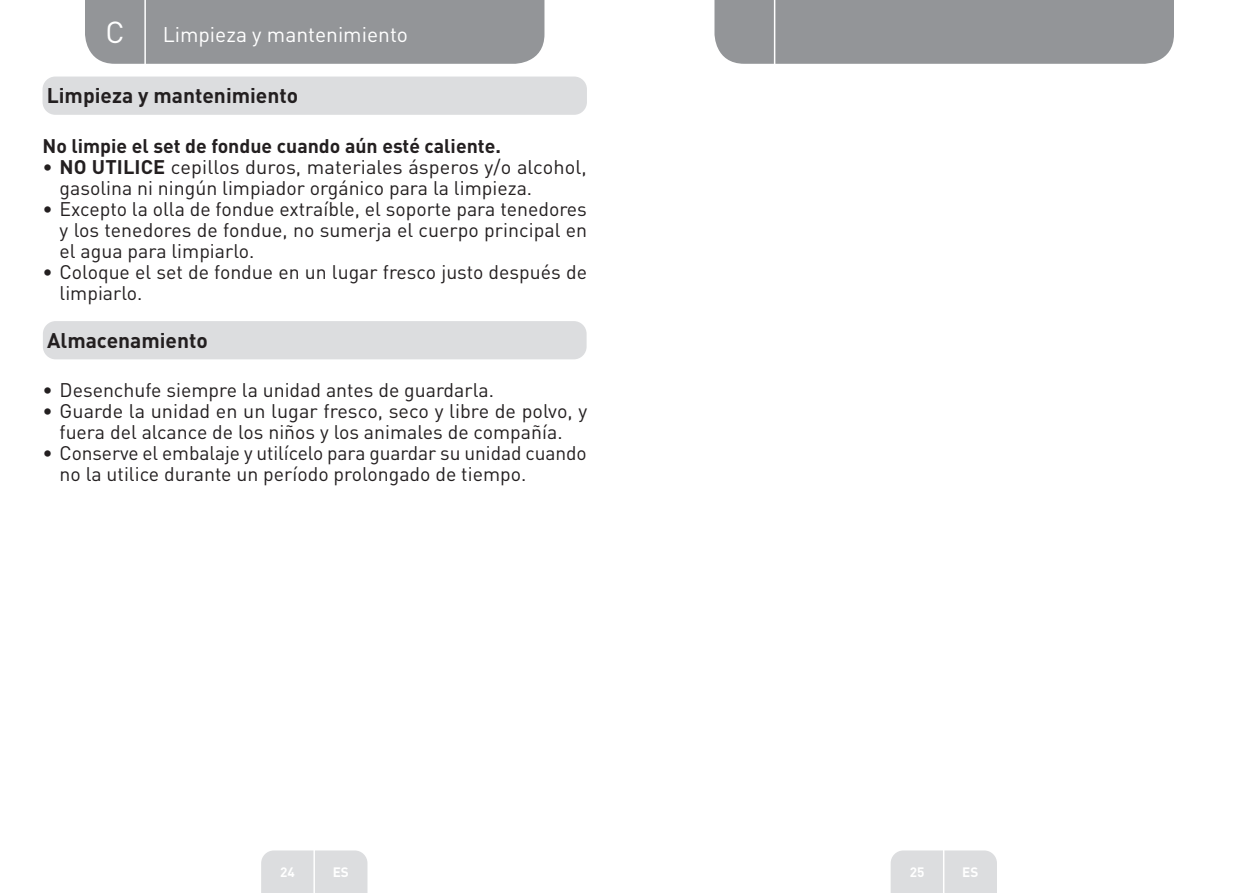
<style>
.page{position:relative;width:1259px;height:893px;background:#fff}
.page>*{position:absolute;margin:0;border:0;box-sizing:border-box;transform-origin:0 0}
.t1{font:30px "DIN Pro";color:#fff}
.Headline-01{font:700 21px "DIN Pro";color:#231f20}
.TitreGauche__gabarit{font:21px "DIN Pro";color:#fff}
.t2{font:19.5px/21px "DIN Pro";color:#231f20}
.Large_Text__3_2_mm{font:700 19.5px "DIN Pro";color:#231f20}
.t3{font:700 13.5px "DIN Pro";color:#fff}
.s1{font-weight:700}
</style>
<div class="page">
<div style="left:85px;top:0;width:459px;height:64px;background:#939598"></div>
<div style="left:714px;top:0;width:460px;height:64px;background:#939598"></div>
<div style="left:261px;top:850px;width:106px;height:43px;background:#dcdddf"></div>
<div style="left:890px;top:850px;width:107px;height:43px;background:#dcdddf"></div>
<hr style="left:313px;top:833px;width:2px;height:60px;background:#fff">
<hr style="left:943px;top:833px;width:1px;height:60px;background:#fff">
<hr style="left:144px;top:0;width:2px;height:66px;background:#fff">
<hr style="left:774px;top:0;width:1px;height:66px;background:#fff">
<div style="left:43px;top:77px;width:544px;height:38px;background:#dcdddf;border-radius:13px"></div>
<div style="left:43px;top:321px;width:543px;height:38px;background:#dcdddf;border-radius:13px"></div>
<p class="t1" style="left:105px;top:11px;width:21px">C</p>
<p class="TitreGauche__gabarit" style="left:163px;top:20px;width:247px">Limpieza y mantenimiento</p>
<p class="Headline-01" style="left:47px;top:81px;width:253px">Limpieza y mantenimiento</p>
<p class="Large_Text__3_2_mm" style="left:43px;top:133px;width:460px">No limpie el set de fondue cuando aún esté caliente.</p>
<p class="t2" style="left:60px;top:155px;width:528px;text-indent:-17px">• <span class="s1">NO UTILICE</span> cepillos duros, materiales ásperos y/o alcohol, gasolina ni ningún limpiador orgánico para la limpieza.</p>
<p class="t2" style="left:60px;top:197px;width:529px;text-align:justify;text-indent:-17px">• Excepto la olla de fondue extraíble, el soporte para tenedores y los tenedores de fondue, no sumerja el cuerpo principal en el agua para limpiarlo.</p>
<p class="t2" style="left:60px;top:260px;width:529px;text-indent:-17px">• Coloque el set de fondue en un lugar fresco justo después de limpiarlo.</p>
<p class="Headline-01" style="left:47px;top:326px;width:162px">Almacenamiento</p>
<p class="t2" style="left:43px;top:379px;width:453px">• Desenchufe siempre la unidad antes de guardarla.</p>
<p class="t2" style="left:43px;top:400px;width:546px;text-align:center">• Guarde la unidad en un lugar fresco, seco y libre de polvo, y fuera del alcance de los niños y los animales de compañía.</p>
<p class="t2" style="left:60px;top:442px;width:529px;text-indent:-17px">• Conserve el embalaje y utilícelo para guardar su unidad cuando no la utilice durante un período prolongado de tiempo.</p>
<p class="t3" style="left:280px;top:863px;width:16px">24</p>
<p class="t3" style="left:333px;top:863px;width:18px">ES</p>
<p class="t3" style="left:909px;top:863px;width:16px">25</p>
<p class="t3" style="left:962px;top:863px;width:18px">ES</p>
</div>
